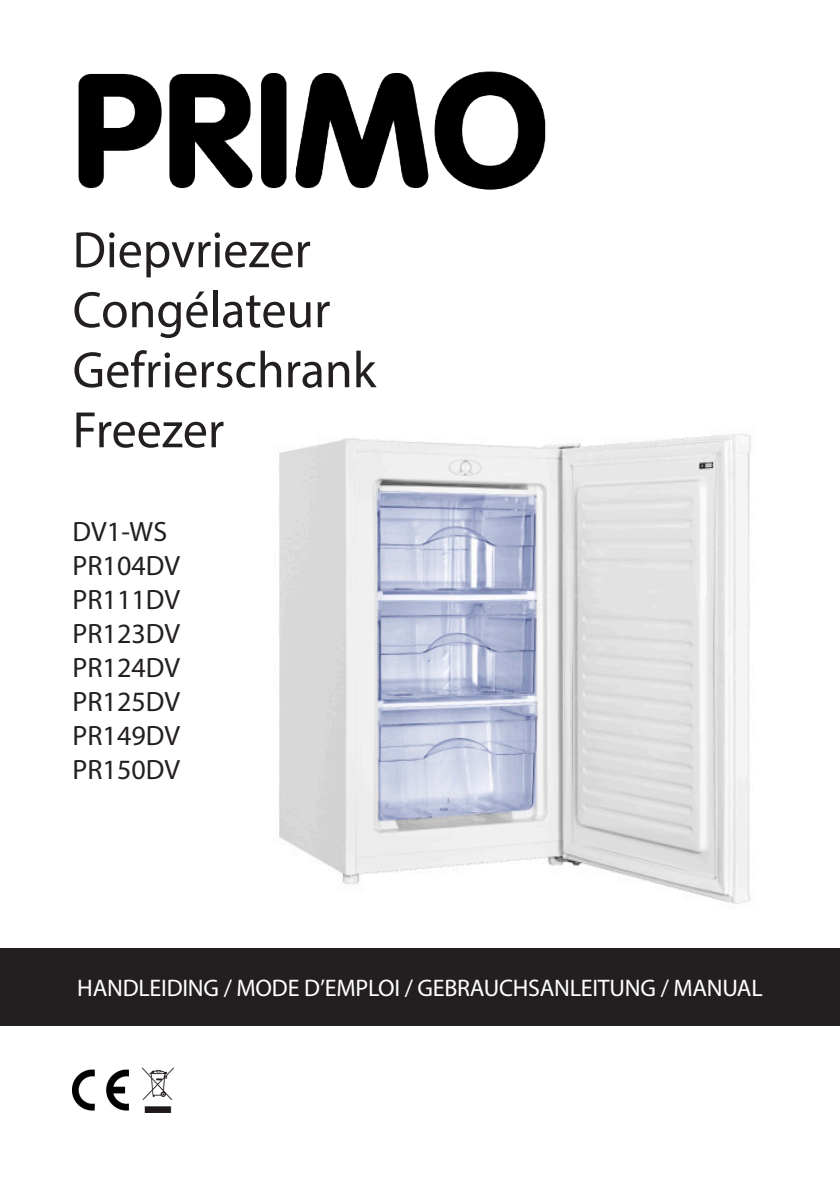
<style>
.page{position:relative;width:840px;height:1191px;background:#fff}
.page>*{position:absolute;margin:0;border:0;box-sizing:border-box;transform-origin:0 0}
.t1{font:51.6px/60px "Myriad Pro";color:#231f20}
.t2{font:28px/34px "Myriad Pro";color:#231f20}
.t3{font:24px "Myriad Pro";letter-spacing:-.01em;color:#fff}
</style>
<div class="page">
<img style="left:279px;top:434px;width:472px;height:471px">
<img style="left:78px;top:72px;width:468px;height:118px">
<div style="left:0;top:948px;width:839px;height:78px;background:#231f20"></div>
<img style="left:72px;top:1069px;width:57px;height:42px">
<img style="left:141px;top:1067px;width:33px;height:45px">
<h1 class="t1" style="left:73px;top:219px;width:305px">Diepvriezer<br>Congélateur<br>Gefrierschrank<br>Freezer</h1>
<p class="t2" style="left:73px;top:514px;width:109px">DV1-WS<br>PR104DV<br>PR111DV<br>PR123DV<br>PR124DV<br>PR125DV<br>PR149DV<br>PR150DV</p>
<p class="t3" style="left:77px;top:973px;width:686px">HANDLEIDING / MODE D’EMPLOI / GEBRAUCHSANLEITUNG / MANUAL</p>
</div>
